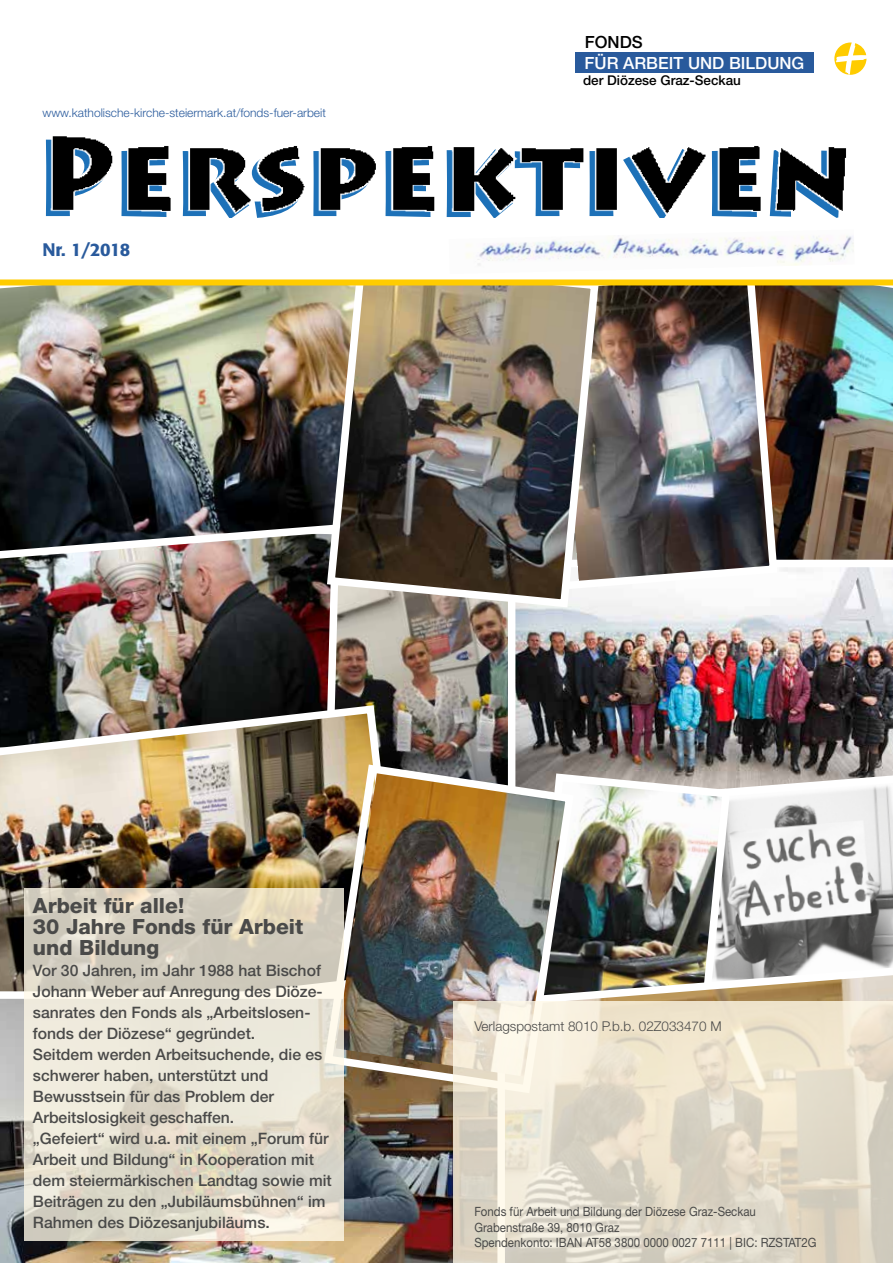
<style>
.page{position:relative;width:893px;height:1263px;background:#fff}
.page>*{position:absolute;margin:0;border:0;box-sizing:border-box;transform-origin:0 0}
.t1{font:900 107.7px "Lithos Pro";color:#1d71b8}
.t2{font:800 21px/21px "Helvetica Neue LT";color:#4a4a49}
.t3{font:500 18px "Formata";letter-spacing:-.03em;color:#295a9c}
.t4{font:500 16.8px "Helvetica Neue LT";color:#fff}
.t5{font:500 16.8px "Helvetica Neue LT";color:#000}
.t6{font:500 15.75px/21px "Helvetica Neue LT";color:#4a4a49}
.t7{font:300 13.5px "Helvetica Neue LT";color:#4a4a49}
.t8{font:500 13.5px "Helvetica Neue LT";color:#000}
.t9{font:12.75px/15.3px "Helvetica Neue LT";color:#4a4a49;scale:.9 1}
.t10{font:300 12px "Helvetica Neue LT";color:#295a9c}
</style>
<div class="page">
<img style="left:781px;top:285px;width:112px;height:275px">
<img style="left:343px;top:611px;width:165px;height:149px">
<img style="left:515px;top:567px;width:378px;height:203px">
<img style="left:0;top:564px;width:343px;height:137px">
<img style="left:0;top:701px;width:409px;height:290px">
<svg style="left:734px;top:770px;width:159px;height:191px"></svg>
<img style="left:578px;top:769px;width:156px;height:192px">
<img style="left:578px;top:961px;width:315px;height:40px">
<img style="left:0;top:991px;width:453px;height:272px">
<img style="left:320px;top:760px;width:258px;height:337px">
<img style="left:52px;top:136px;width:795px;height:78px">
<svg style="left:834px;top:43px;width:32px;height:32px"></svg>
<svg style="left:453px;top:1001px;width:440px;height:262px;background:#e5ddcc"></svg>
<div style="left:575px;top:52px;width:239px;height:21px;background:#295a9c"></div>
<img style="left:0;top:285px;width:323px;height:279px">
<img style="left:603px;top:285px;width:178px;height:309px">
<img style="left:323px;top:285px;width:280px;height:326px">
<svg style="left:24px;top:888px;width:320px;height:352px;background:#e1dccd"></svg>
<div style="left:0;top:279px;width:893px;height:6px;background:#fc0"></div>
<img style="left:466px;top:236px;width:388px;height:30px">
<p class="t5" style="left:585px;top:32px;width:57px">Fonds</p>
<p class="t4" style="left:585px;top:53px;width:221px">für Arbeit und Bildung</p>
<p class="t8" style="left:583px;top:73px;width:159px">der Diözese Graz-Seckau</p>
<p class="t10" style="left:43px;top:106px;width:285px">www.katholische-kirche-steiermark.at/fonds-fuer-arbeit</p>
<h1 class="t1" style="left:35px;top:111px;width:816px">Perspektiven</h1>
<p class="t3" style="left:43px;top:239px;width:89px">Nr. 1/2018</p>
<h2 class="t2" style="left:33px;top:895px;width:272px">Arbeit für alle!<br>30 Jahre Fonds für Arbeit und Bildung</h2>
<p class="t6" style="left:33px;top:959px;width:300px">Vor 30 Jahren, im Jahr 1988 hat Bischof Johann Weber auf Anregung des Diöze&shy;sanrates den Fonds als „Arbeitslosen&shy;fonds der Diözese“ gegründet.<br>Seitdem werden Arbeitsuchende, die es schwerer haben, unterstützt und Bewusstsein für das Problem der Arbeitslosigkeit geschaffen.<br>„Gefeiert“ wird u.a. mit einem „Forum für Arbeit und Bildung“ in Kooperation mit dem steiermärkischen Landtag sowie mit Beiträgen zu den „Jubiläumsbühnen“ im Rahmen des Diözesanjubiläums.</p>
<p class="t7" style="left:474px;top:1018px;width:249px">Verlagspostamt 8010 P.b.b. 02Z033470 M</p>
<p class="t9" style="left:474px;top:1204px;width:382px">Fonds für Arbeit und Bildung der Diözese Graz-Seckau<br>Grabenstraße 39, 8010 Graz<br>Spendenkonto: IBAN AT58 3800 0000 0027 7111 | BIC: RZSTAT2G</p>
</div>
